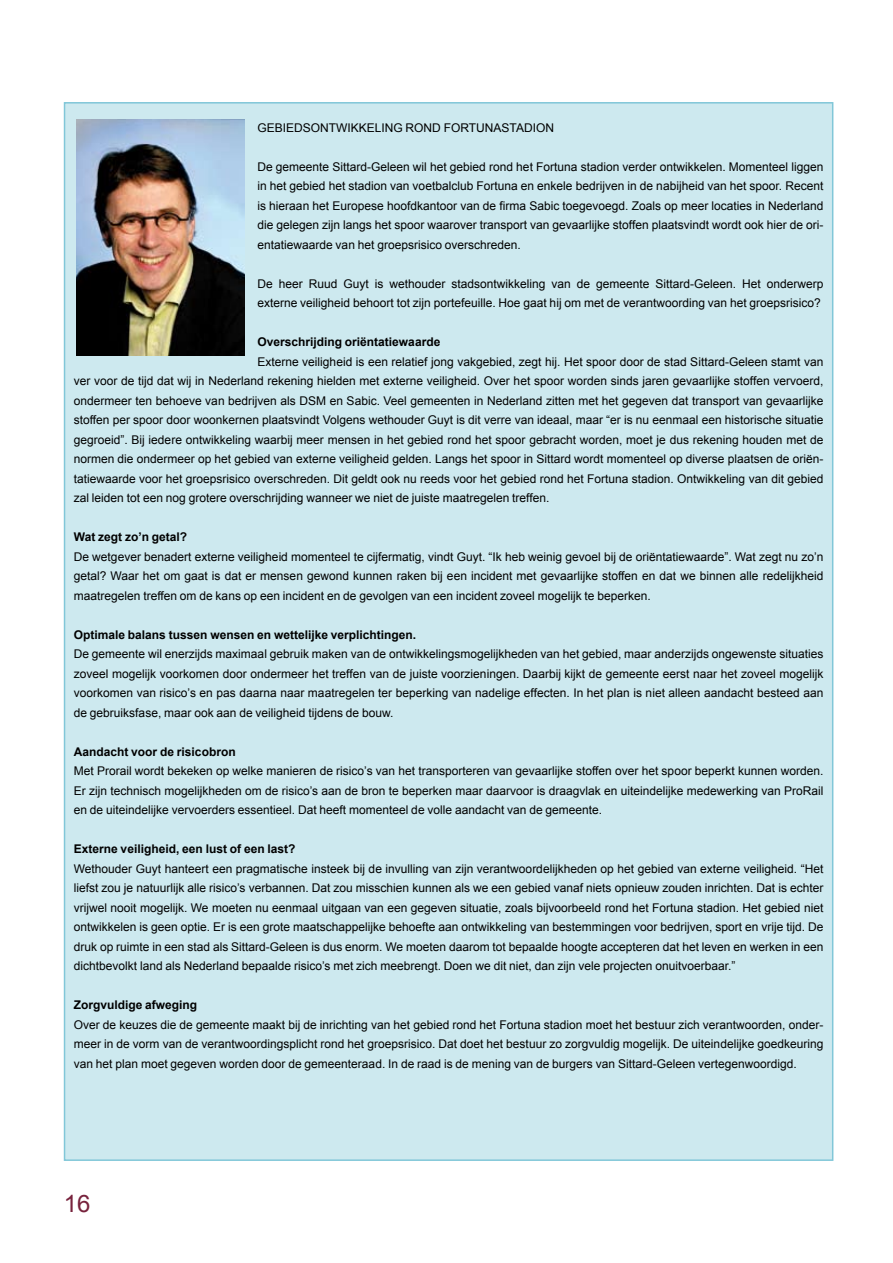
<style>
.page{position:relative;width:893px;height:1263px;background:#fff}
.page>*{position:absolute;margin:0;border:0;box-sizing:border-box;transform-origin:0 0}
.t1{font:24px "Arial";color:#77223c}
.t2{font:12px/19.5px "Arial";color:#000;text-align:justify}
.t3{font:700 12px "Arial";color:#000}
</style>
<div class="page">
<hr style="left:892px;top:991px;width:1px;height:272px;background:#77223c">
<div style="left:65px;top:103px;width:768px;height:1057px;background:#cde9ef"></div>
<img style="left:77px;top:119px;width:167px;height:236px">
<p class="t2" style="left:257px;top:118px;width:298px">GEBIEDSONTWIKKELING ROND FORTUNASTADION</p>
<p class="t2" style="left:257px;top:157px;width:567px">De gemeente Sittard-Geleen wil het gebied rond het Fortuna stadion verder ontwikkelen. Momenteel liggen in het gebied het stadion van voetbalclub Fortuna en enkele bedrijven in de nabijheid van het spoor. Recent is hieraan het Europese hoofdkantoor van de firma Sabic toegevoegd. Zoals op meer locaties in Nederland die gelegen zijn langs het spoor waarover transport van gevaarlijke stoffen plaatsvindt wordt ook hier de ori&shy;ëntatiewaarde van het groepsrisico overschreden.</p>
<p class="t2" style="left:257px;top:274px;width:567px">De heer Ruud Guyt is wethouder stadsontwikkeling van de gemeente Sittard-Geleen. Het onderwerp externe veiligheid behoort tot zijn portefeuille. Hoe gaat hij om met de verantwoording van het groepsrisico?</p>
<p class="t3" style="left:257px;top:335px;width:184px">Overschrijding oriëntatiewaarde</p>
<p class="t2" style="left:74px;top:352px;width:751px;text-indent:184px">Externe veiligheid is een relatief jong vakgebied, zegt hij. Het spoor door de stad Sittard-Geleen stamt van ver voor de tijd dat wij in Nederland rekening hielden met externe veiligheid. Over het spoor worden sinds jaren gevaarlijke stoffen vervoerd, ondermeer ten behoeve van bedrijven als DSM en Sabic. Veel gemeenten in Nederland zitten met het gegeven dat transport van gevaarlijke stoffen per spoor door woonkernen plaatsvindt Volgens wethouder Guyt is dit verre van ideaal, maar “er is nu eenmaal een historische situatie gegroeid”. Bij iedere ontwikkeling waarbij meer mensen in het gebied rond het spoor gebracht worden, moet je dus rekening houden met de normen die ondermeer op het gebied van externe veiligheid gelden. Langs het spoor in Sittard wordt momenteel op diverse plaatsen de oriën&shy;tatiewaarde voor het groepsrisico overschreden. Dit geldt ook nu reeds voor het gebied rond het Fortuna stadion. Ontwikkeling van dit gebied zal leiden tot een nog grotere overschrijding wanneer we niet de juiste maatregelen treffen.</p>
<p class="t3" style="left:74px;top:530px;width:115px">Wat zegt zo’n getal?</p>
<p class="t2" style="left:74px;top:547px;width:751px">De wetgever benadert externe veiligheid momenteel te cijfermatig, vindt Guyt. “Ik heb weinig gevoel bij de oriëntatiewaarde”. Wat zegt nu zo’n getal? Waar het om gaat is dat er mensen gewond kunnen raken bij een incident met gevaarlijke stoffen en dat we binnen alle redelijkheid maatregelen treffen om de kans op een incident en de gevolgen van een incident zoveel mogelijk te beperken.</p>
<p class="t3" style="left:74px;top:628px;width:344px">Optimale balans tussen wensen en wettelijke verplichtingen.</p>
<p class="t2" style="left:74px;top:644px;width:751px">De gemeente wil enerzijds maximaal gebruik maken van de ontwikkelingsmogelijkheden van het gebied, maar anderzijds ongewenste situaties zoveel mogelijk voorkomen door ondermeer het treffen van de juiste voorzieningen. Daarbij kijkt de gemeente eerst naar het zoveel mogelijk voorkomen van risico’s en pas daarna naar maatregelen ter beperking van nadelige effecten. In het plan is niet alleen aandacht besteed aan de gebruiksfase, maar ook aan de veiligheid tijdens de bouw.</p>
<p class="t3" style="left:74px;top:745px;width:163px">Aandacht voor de risicobron</p>
<p class="t2" style="left:74px;top:761px;width:751px">Met Prorail wordt bekeken op welke manieren de risico’s van het transporteren van gevaarlijke stoffen over het spoor beperkt kunnen worden.<br>Er zijn technisch mogelijkheden om de risico’s aan de bron te beperken maar daarvoor is draagvlak en uiteindelijke medewerking van ProRail en de uiteindelijke vervoerders essentieel. Dat heeft momenteel de volle aandacht van de gemeente.</p>
<p class="t3" style="left:74px;top:842px;width:223px">Externe veiligheid, een lust of een last?</p>
<p class="t2" style="left:74px;top:859px;width:751px">Wethouder Guyt hanteert een pragmatische insteek bij de invulling van zijn verantwoordelijkheden op het gebied van externe veiligheid. “Het liefst zou je natuurlijk alle risico’s verbannen. Dat zou misschien kunnen als we een gebied vanaf niets opnieuw zouden inrichten. Dat is echter vrijwel nooit mogelijk. We moeten nu eenmaal uitgaan van een gegeven situatie, zoals bijvoorbeeld rond het Fortuna stadion. Het gebied niet ontwikkelen is geen optie. Er is een grote maatschappelijke behoefte aan ontwikkeling van bestemmingen voor bedrijven, sport en vrije tijd. De druk op ruimte in een stad als Sittard-Geleen is dus enorm. We moeten daarom tot bepaalde hoogte accepteren dat het leven en werken in een dichtbevolkt land als Nederland bepaalde risico’s met zich meebrengt. Doen we dit niet, dan zijn vele projecten onuitvoerbaar.”</p>
<p class="t3" style="left:74px;top:998px;width:125px">Zorgvuldige afweging</p>
<p class="t2" style="left:74px;top:1015px;width:751px">Over de keuzes die de gemeente maakt bij de inrichting van het gebied rond het Fortuna stadion moet het bestuur zich verantwoorden, onder&shy;meer in de vorm van de verantwoordingsplicht rond het groepsrisico. Dat doet het bestuur zo zorgvuldig mogelijk. De uiteindelijke goedkeuring van het plan moet gegeven worden door de gemeenteraad. In de raad is de mening van de burgers van Sittard-Geleen vertegenwoordigd.</p>
<h1 class="t1" style="left:64px;top:1190px;width:28px">16</h1>
</div>
